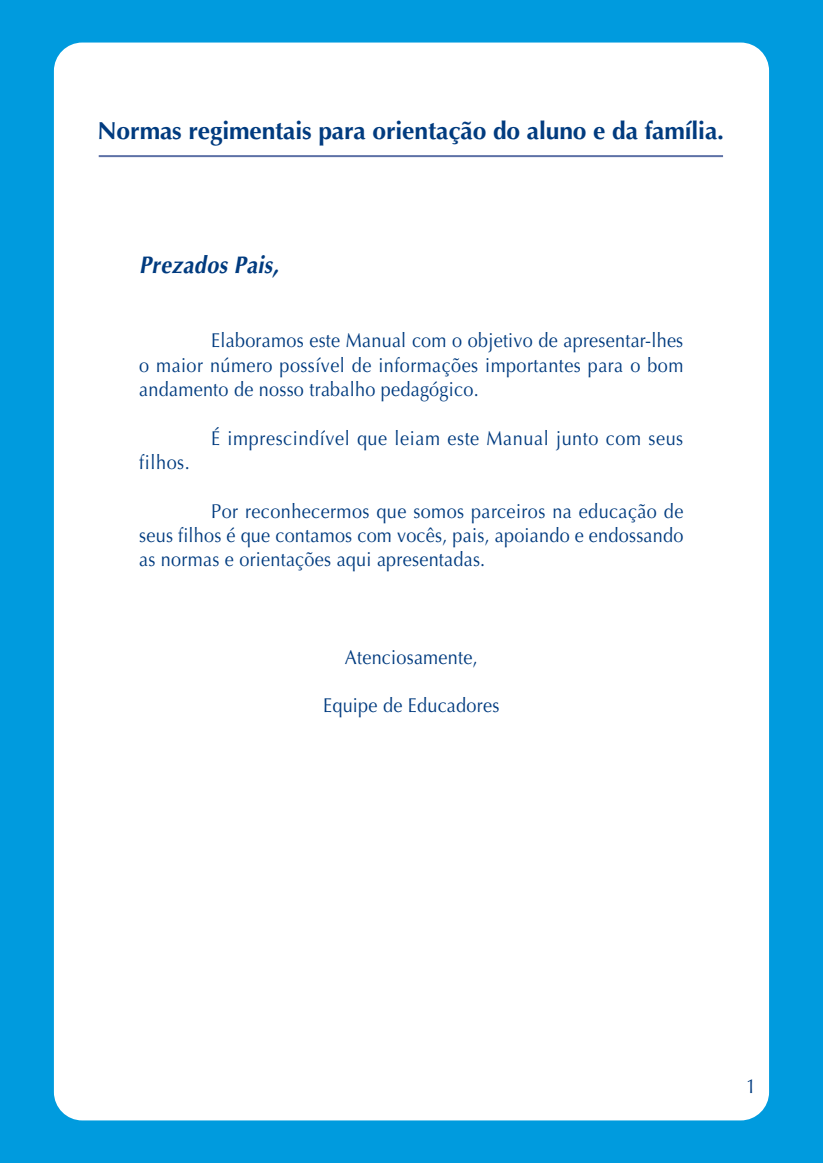
<style>
.page{position:relative;width:823px;height:1163px;background:#fff}
.page>*{position:absolute;margin:0;border:0;box-sizing:border-box;transform-origin:0 0}
.t1{font:700 24.6px "Optima";letter-spacing:-.005em;color:#013b7f}
.t2{font:italic 700 24px "Optima";letter-spacing:.02em;color:#013b7f;scale:.9 1}
.t3{font:20px/24.4px "Optima";letter-spacing:.015em;color:#013b7f;text-align:justify;scale:.9 1}
.t4{font:20px "Optima";letter-spacing:.035em;color:#013b7f;scale:.9 1}
</style>
<div class="page">
<div style="left:0;top:0;width:822px;height:1162px;background:#009bde"></div>
<div style="left:54px;top:43px;width:714px;height:1077px;background:#fff;border-radius:28px"></div>
<hr style="left:99px;top:155px;width:623px;height:2px;background:#5d71a6">
<p class="t1" style="left:97px;top:121px;width:627px">Normas regimentais para orientação do aluno e da família.</p>
<p class="t2" style="left:139px;top:254px;width:156px">Prezados Pais,</p>
<p class="t3" style="left:139px;top:330px;width:606px;text-indent:72px">Elaboramos este Manual com o objetivo de apresentar-lhes o maior número possível de informações importantes para o bom andamento de nosso trabalho pedagógico.</p>
<p class="t4" style="left:211px;top:429px;width:525px">É imprescindível que leiam este Manual junto com seus</p>
<p class="t3" style="left:139px;top:452px;width:58px">filhos.</p>
<p class="t3" style="left:139px;top:500px;width:606px;text-indent:72px">Por reconhecermos que somos parceiros na educação de seus filhos é que contamos com vocês, pais, apoiando e endossando as normas e orientações aqui apresentadas.</p>
<p class="t3" style="left:344px;top:646px;width:149px">Atenciosamente,</p>
<p class="t3" style="left:323px;top:695px;width:197px">Equipe de Educadores</p>
<p class="t3" style="left:745px;top:1075px;width:13px">1</p>
</div>
